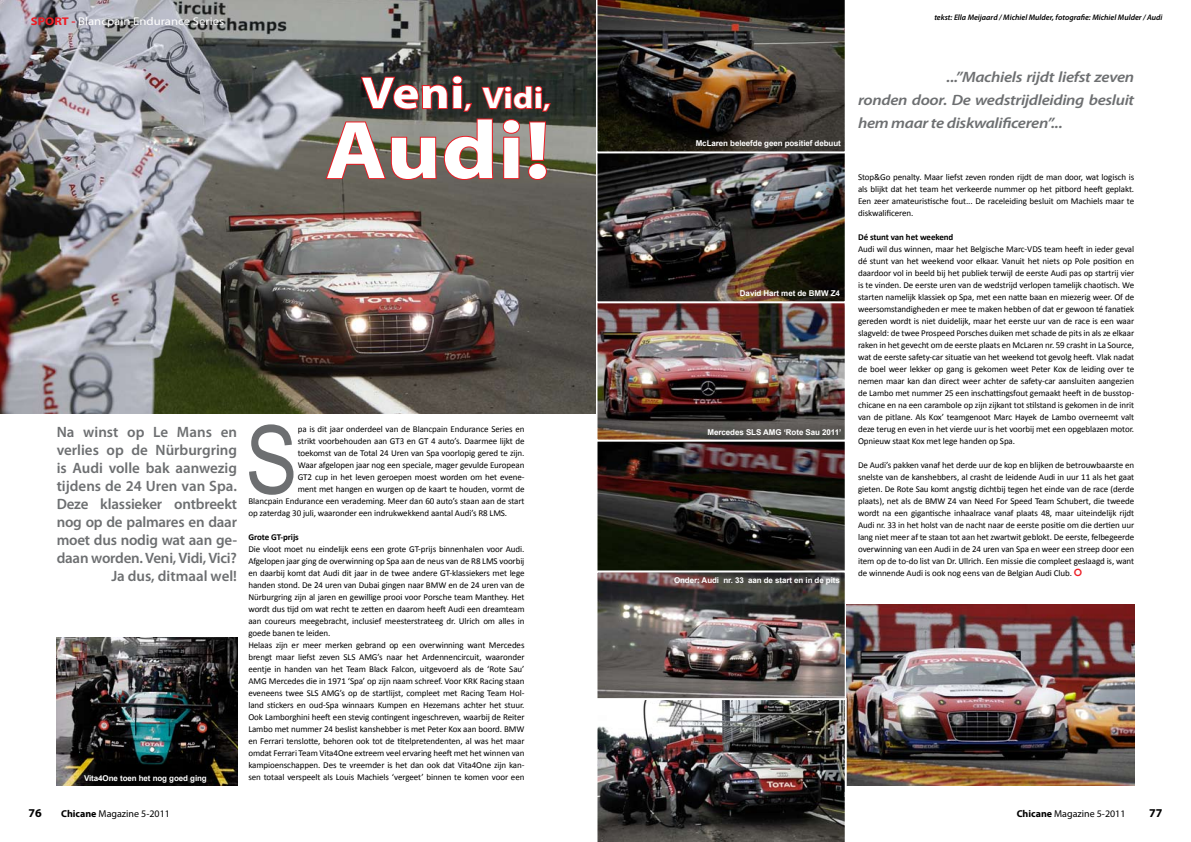
<style>
.page{position:relative;width:1191px;height:842px;background:#fff}
.page>*{position:absolute;margin:0;border:0;box-sizing:border-box;transform-origin:0 0}
.t1{font:95px "Arial Narrow";color:#6d6f71}
.t2{font:700 82.5px "Myriad Pro";color:#fff;scale:1.13 1}
.t3{font:700 45px "Myriad Pro";color:#fff;scale:1.13 1}
.t4{font:600 15px/18px "Myriad Pro";letter-spacing:-.015em;color:#6d6f71;text-align:right}
.t5{font:italic 600 15px/23px "Myriad Pro";letter-spacing:-.02em;color:#6d6f71;text-align:justify;scale:1.13 1}
.t6{font:700 12px "Myriad Pro";color:#000}
.t7{font:11.2px "Myriad Pro";color:#fff;scale:1.13 1}
.t8{font:10px "Myriad Pro";color:#000}
.t9{font:9px/12px "Calibri";letter-spacing:-.01em;color:#000;text-align:justify}
.t10{font:700 9px "Calibri";letter-spacing:-.01em;color:#000}
.t11{font:700 8px "Arial";letter-spacing:-.01em;color:#fff}
.t12{font:italic 600 8px "Myriad Pro";color:#000}
.s1{font-weight:700;color:#ed1c24}
.s2{font-size:22.5px}
.s3{font-size:30px}
.s4{font-family:"Century Gothic";font-weight:700;font-size:10px;color:#ed1c24}
.s5{font-weight:700}
</style>
<div class="page">
<img style="left:598px;top:303px;width:245px;height:267px">
<div style="left:595px;top:439px;width:251px;height:137px;border:2px solid #fff"></div>
<div style="left:595px;top:291px;width:251px;height:151px;border:2px solid #fff"></div>
<img style="left:598px;top:153px;width:245px;height:147px">
<div style="left:595px;top:148px;width:251px;height:155px;border:2px solid #fff"></div>
<img style="left:595px;top:0;width:251px;height:153px">
<img style="left:0;top:0;width:595px;height:414px">
<svg style="left:324px;top:74px;width:228px;height:107px;background:#73554f"></svg>
<img style="left:598px;top:573px;width:245px;height:125px">
<div style="left:595px;top:570px;width:251px;height:132px;border:2px solid #fff"></div>
<img style="left:846px;top:605px;width:288px;height:180px">
<img style="left:57px;top:638px;width:180px;height:147px">
<img style="left:595px;top:698px;width:251px;height:144px">
<p class="t7" style="left:31px;top:15px;width:173px"><span class="s1">SPORT -</span> Blancpain Endurance Series</p>
<h3 class="t3" style="left:362px;top:64px;width:168px">Veni<span class="s2">,</span> <span class="s3">Vidi</span><span class="s2">,</span></h3>
<h2 class="t2" style="left:325px;top:96px;width:200px">Audi!</h2>
<h1 class="t1" style="left:245px;top:390px;width:53px">S</h1>
<h3 class="t4" style="left:57px;top:422px;width:182px">Na winst op Le Mans en verlies op de Nürburgring is Audi volle bak aanwezig tijdens de 24 Uren van Spa.<br>Deze klassieker ontbreekt nog op de palmares en daar moet dus nodig wat aan ge&shy;daan worden. Veni, Vidi, Vici?<br>Ja dus, ditmaal wel!</h3>
<p class="t9" style="left:298px;top:423px;width:228px">pa is dit jaar onderdeel van de Blancpain Endurance Series en</p>
<p class="t9" style="left:298px;top:435px;width:228px">strikt voorbehouden aan GT3 en GT 4 auto’s. Daarmee lijkt de</p>
<p class="t9" style="left:298px;top:447px;width:228px">toekomst van de Total 24 Uren van Spa voorlopig gered te zijn.</p>
<p class="t9" style="left:298px;top:459px;width:228px">Waar afgelopen jaar nog een speciale, mager gevulde European</p>
<p class="t9" style="left:298px;top:471px;width:228px">GT2 cup in het leven geroepen moest worden om het evene-</p>
<p class="t9" style="left:298px;top:483px;width:228px">ment met hangen en wurgen op de kaart te houden, vormt de</p>
<p class="t9" style="left:248px;top:495px;width:278px">Blancpain Endurance een verademing. Meer dan 60 auto’s staan aan de start</p>
<p class="t9" style="left:248px;top:507px;width:260px">op zaterdag 30 juli, waaronder een indrukwekkend aantal Audi’s R8 LMS.</p>
<p class="t10" style="left:248px;top:531px;width:52px">Grote GT-prijs</p>
<p class="t9" style="left:248px;top:543px;width:278px;text-align:left">Die vloot moet nu eindelijk eens een grote GT-prijs binnenhalen voor Audi.<br>Afgelopen jaar ging de overwinning op Spa aan de neus van de R8 LMS voorbij en daarbij komt dat Audi dit jaar in de twee andere GT-klassiekers met lege handen stond. De 24 uren van Dubai gingen naar BMW en de 24 uren van de Nürburgring zijn al jaren en gewillige prooi voor Porsche team Manthey. Het wordt dus tijd om wat recht te zetten en daarom heeft Audi een dreamteam aan coureurs meegebracht, inclusief meesterstrateeg dr. Ulrich om alles in goede banen te leiden.<br>Helaas zijn er meer merken gebrand op een overwinning want Mercedes brengt maar liefst zeven SLS AMG’s naar het Ardennencircuit, waaronder eentje in handen van het Team Black Falcon, uitgevoerd als de ‘Rote Sau’ AMG Mercedes die in 1971 ‘Spa’ op zijn naam schreef. Voor KRK Racing staan eveneens twee SLS AMG’s op de startlijst, compleet met Racing Team Hol&shy;land stickers en oud-Spa winnaars Kumpen en Hezemans achter het stuur.<br>Ook Lamborghini heeft een stevig contingent ingeschreven, waarbij de Reiter Lambo met nummer 24 beslist kanshebber is met Peter Kox aan boord. BMW en Ferrari tenslotte, behoren ook tot de titelpretendenten, al was het maar omdat Ferrari Team Vita4One extreem veel ervaring heeft met het winnen van kampioenschappen. Des te vreemder is het dan ook dat Vita4One zijn kan&shy;sen totaal verspeelt als Louis Machiels ‘vergeet’ binnen te komen voor een</p>
<p class="t11" style="left:84px;top:773px;width:124px">Vita4One toen het nog goed ging</p>
<p class="t12" style="left:934px;top:12px;width:230px">tekst: Ella Meijaard / Michiel Mulder, fotografie: Michiel Mulder / Audi</p>
<p class="t11" style="left:695px;top:137px;width:147px">McLaren beleefde geen positief debuut</p>
<p class="t11" style="left:740px;top:288px;width:101px">David Hart met de BMW Z4</p>
<p class="t11" style="left:707px;top:426px;width:135px">Mercedes SLS AMG ‘Rote Sau 2011’</p>
<p class="t11" style="left:674px;top:575px;width:167px">Onder: Audi nr. 33 aan de start en in de pits</p>
<h3 class="t5" style="left:858px;top:65px;width:246px;text-indent:89px">...”Machiels rijdt liefst zeven ronden door. De wedstrijdleiding besluit hem maar te diskwalificeren”...</h3>
<p class="t9" style="left:858px;top:171px;width:278px">Stop&amp;Go penalty. Maar liefst zeven ronden rijdt de man door, wat logisch is als blijkt dat het team het verkeerde nummer op het pitbord heeft geplakt.<br>Een zeer amateuristische fout... De raceleiding besluit om Machiels maar te diskwalificeren.</p>
<p class="t10" style="left:858px;top:231px;width:97px">Dé stunt van het weekend</p>
<p class="t9" style="left:858px;top:243px;width:278px">Audi wil dus winnen, maar het Belgische Marc-VDS team heeft in ieder geval dé stunt van het weekend voor elkaar. Vanuit het niets op Pole position en daardoor vol in beeld bij het publiek terwijl de eerste Audi pas op startrij vier is te vinden. De eerste uren van de wedstrijd verlopen tamelijk chaotisch. We starten namelijk klassiek op Spa, met een natte baan en miezerig weer. Of de weersomstandigheden er mee te maken hebben of dat er gewoon té fanatiek gereden wordt is niet duidelijk, maar het eerste uur van de race is een waar slagveld: de twee Prospeed Porsches duiken met schade de pits in als ze elkaar raken in het gevecht om de eerste plaats en McLaren nr. 59 crasht in La Source, wat de eerste safety-car situatie van het weekend tot gevolg heeft. Vlak nadat de boel weer lekker op gang is gekomen weet Peter Kox de leiding over te nemen maar kan dan direct weer achter de safety-car aansluiten aangezien de Lambo met nummer 25 een inschattingsfout gemaakt heeft in de busstop&shy;chicane en na een carambole op zijn zijkant tot stilstand is gekomen in de inrit van de pitlane. Als Kox’ teamgenoot Marc Hayek de Lambo overneemt valt deze terug en even in het vierde uur is het voorbij met een opgeblazen motor.<br>Opnieuw staat Kox met lege handen op Spa.</p>
<p class="t9" style="left:858px;top:459px;width:278px">De Audi’s pakken vanaf het derde uur de kop en blijken de betrouwbaarste en snelste van de kanshebbers, al crasht de leidende Audi in uur 11 als het gaat gieten. De Rote Sau komt angstig dichtbij tegen het einde van de race (derde plaats), net als de BMW Z4 van Need For Speed Team Schubert, die tweede wordt na een gigantische inhaalrace vanaf plaats 48, maar uiteindelijk rijdt Audi nr. 33 in het holst van de nacht naar de eerste positie om die dertien uur lang niet meer af te staan tot aan het zwartwit geblokt. De eerste, felbegeerde overwinning van een Audi in de 24 uren van Spa en weer een streep door een item op de to-do list van Dr. Ullrich. Een missie die compleet geslaagd is, want de winnende Audi is ook nog eens van de Belgian Audi Club. <span class="s4">O</span></p>
<h3 class="t6" style="left:28px;top:805px;width:15px">76</h3>
<p class="t8" style="left:61px;top:807px;width:110px"><span class="s5">Chicane</span> Magazine 5-2011</p>
<p class="t8" style="left:1016px;top:807px;width:110px"><span class="s5">Chicane</span> Magazine 5-2011</p>
<h3 class="t6" style="left:1149px;top:805px;width:15px">77</h3>
</div>
